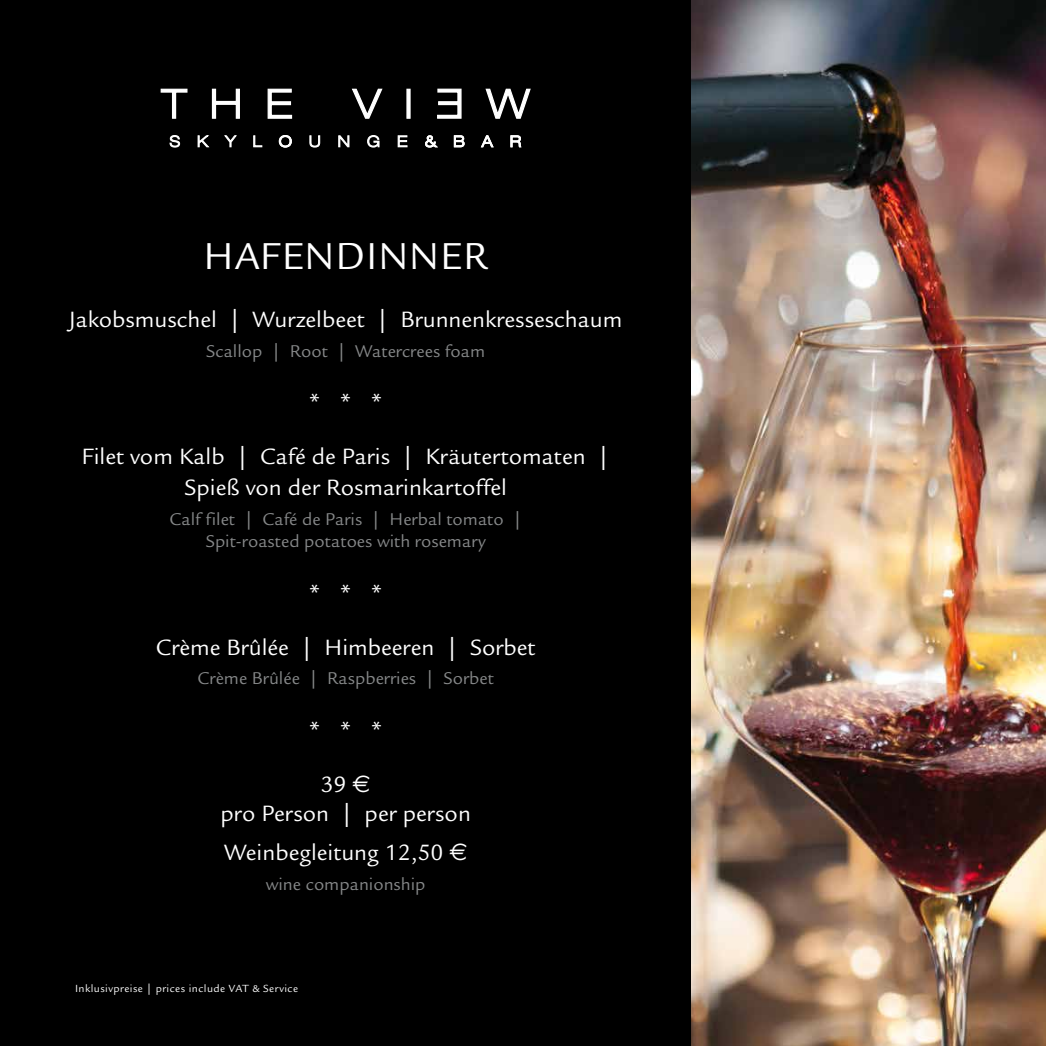
<style>
.page{position:relative;width:1046px;height:1046px;background:#fff}
.page>*{position:absolute;margin:0;border:0;box-sizing:border-box;transform-origin:0 0}
.t1{font:40.75px "Legacy Sans";letter-spacing:.03em;color:#fff}
.t2{font:24.12px/31.2px "Legacy Sans";color:#fff;text-align:center}
.t3{font:18.5px/22.2px "Legacy Sans";color:#868889;text-align:center}
.t4{font:11.25px "Legacy Sans";letter-spacing:.04em;color:#fff}
.s1{font-family:"Euro Sans"}
</style>
<div class="page">
<div style="left:0;top:0;width:797px;height:1045px;background:#000"></div>
<img style="left:691px;top:0;width:354px;height:1045px">
<svg style="left:160px;top:88px;width:28px;height:31px"></svg>
<svg style="left:211px;top:88px;width:29px;height:31px"></svg>
<svg style="left:267px;top:88px;width:26px;height:31px"></svg>
<svg style="left:406px;top:89px;width:4px;height:30px"></svg>
<svg style="left:485px;top:88px;width:46px;height:31px"></svg>
<svg style="left:169px;top:135px;width:11px;height:13px"></svg>
<svg style="left:197px;top:135px;width:13px;height:13px"></svg>
<svg style="left:224px;top:135px;width:13px;height:13px"></svg>
<svg style="left:253px;top:135px;width:9px;height:13px"></svg>
<svg style="left:278px;top:135px;width:14px;height:13px"></svg>
<svg style="left:309px;top:135px;width:11px;height:13px"></svg>
<svg style="left:338px;top:88px;width:45px;height:60px"></svg>
<svg style="left:397px;top:135px;width:11px;height:13px"></svg>
<svg style="left:425px;top:135px;width:13px;height:13px"></svg>
<svg style="left:453px;top:135px;width:12px;height:13px"></svg>
<svg style="left:480px;top:135px;width:14px;height:13px"></svg>
<svg style="left:510px;top:135px;width:12px;height:13px"></svg>
<svg style="left:437px;top:88px;width:25px;height:31px"></svg>
<h1 class="t1" style="left:203px;top:233px;width:286px">HAFENDINNER</h1>
<p class="t2" style="left:69px;top:304px;width:554px">Jakobsmuschel | Wurzelbeet | Brunnenkresseschaum</p>
<p class="t3" style="left:206px;top:339px;width:280px">Scallop | Root | Watercrees foam</p>
<p class="t2" style="left:308px;top:386px;width:76px">* * *</p>
<p class="t2" style="left:82px;top:441px;width:528px">Filet vom Kalb | Café de Paris | Kräutertomaten |<br>Spieß von der Rosmarinkartoffel</p>
<p class="t3" style="left:169px;top:508px;width:354px">Calf filet | Café de Paris | Herbal tomato |<br>Spit-roasted potatoes with rosemary</p>
<p class="t2" style="left:308px;top:576px;width:76px">* * *</p>
<p class="t2" style="left:156px;top:631px;width:381px">Crème Brûlée | Himbeeren | Sorbet</p>
<p class="t3" style="left:197px;top:667px;width:298px">Crème Brûlée | Raspberries | Sorbet</p>
<p class="t2" style="left:308px;top:713px;width:76px">* * *</p>
<p class="t2" style="left:220px;top:769px;width:252px;line-height:28.9px">39 <span class="s1">e<br></span>pro Person | per person</p>
<p class="t2" style="left:224px;top:837px;width:245px">Weinbegleitung 12,50 <span class="s1">€</span></p>
<p class="t3" style="left:266px;top:872px;width:161px">wine companionship</p>
<p class="t4" style="left:75px;top:981px;width:224px">Inklusivpreise | prices include VAT &amp; Service</p>
</div>
